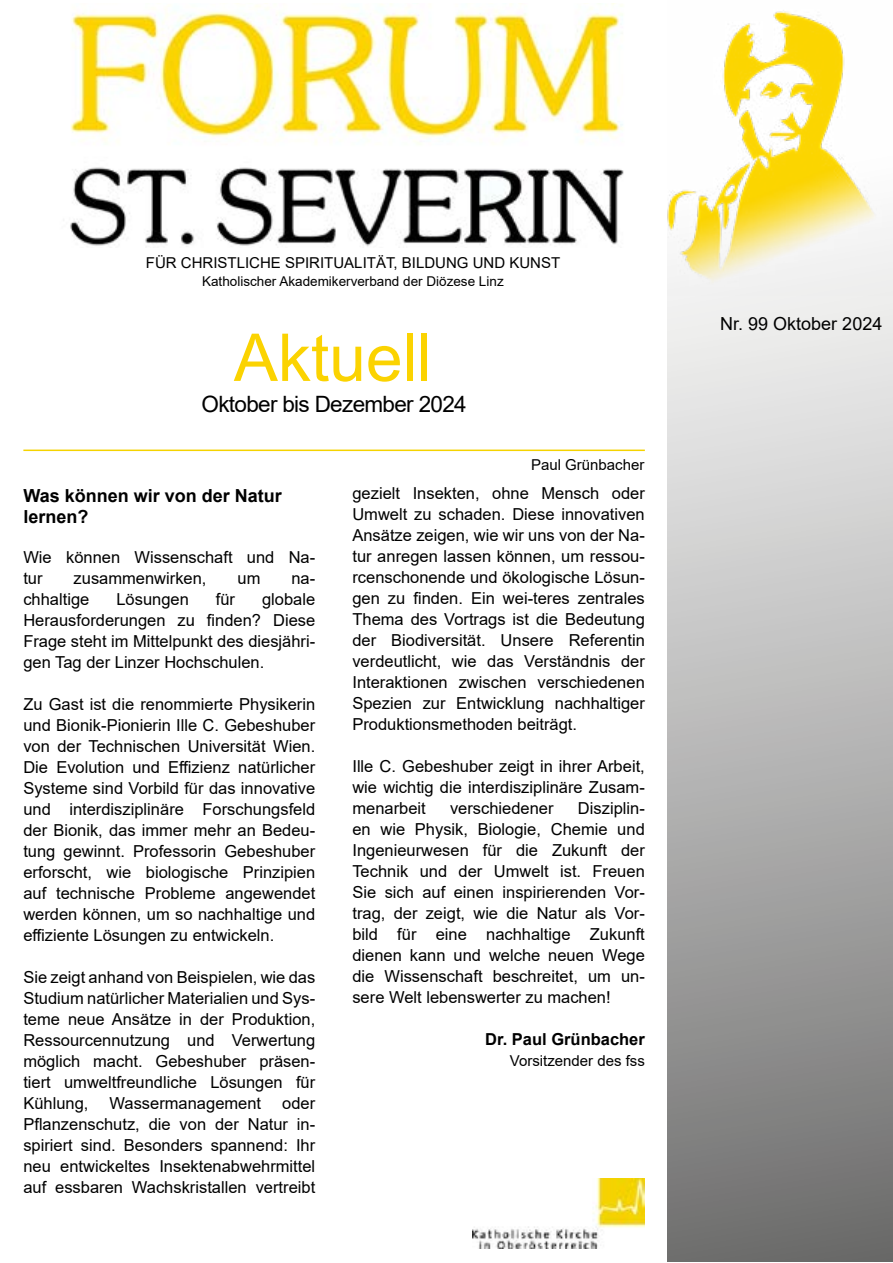
<style>
.page{position:relative;width:893px;height:1263px;background:#fff}
.page>*{position:absolute;margin:0;border:0;box-sizing:border-box;transform-origin:0 0}
.t1{font:66px "Arial";color:#fbd301}
.t2{font:22.5px "Arial";letter-spacing:-.03em;color:#000}
.t3{font:700 18px/21px "Arial";color:#000}
.t4{font:18px "Arial";color:#000}
.t5{font:16.5px/21px "Arial";color:#000;text-align:justify}
.t6{font:700 16.5px "Arial";color:#000}
.t7{font:15px "Arial";color:#000}
.t8{font:13.5px "Arial";color:#000}
</style>
<div class="page">
<img style="left:70px;top:3px;width:598px;height:244px">
<hr style="left:23px;top:450px;width:622px;height:1px;background:#f5d300">
<svg style="left:668px;top:296px;width:225px;height:966px;background:#b0b0b0"></svg>
<img style="left:668px;top:11px;width:225px;height:285px">
<img style="left:473px;top:1178px;width:172px;height:70px">
<p class="t7" style="left:146px;top:253px;width:416px">FÜR CHRISTLICHE SPIRITUALITÄT, BILDUNG UND KUNST</p>
<p class="t8" style="left:202px;top:272px;width:303px">Katholischer Akademikerverband der Diözese Linz</p>
<h1 class="t1" style="left:234px;top:312px;width:200px">Aktuell</h1>
<h2 class="t2" style="left:202px;top:389px;width:267px">Oktober bis Dezember 2024</h2>
<p class="t7" style="left:531px;top:454px;width:115px">Paul Grünbacher</p>
<p class="t3" style="left:23px;top:485px;width:260px">Was können wir von der Natur lernen?</p>
<p class="t5" style="left:23px;top:547px;width:293px">Wie können Wissenschaft und Na&shy;tur</p>
<p class="t5" style="left:74px;top:568px;width:134px">zusammenwirken,</p>
<p class="t5" style="left:238px;top:568px;width:24px">um</p>
<p class="t5" style="left:291px;top:568px;width:25px">na-</p>
<p class="t5" style="left:23px;top:589px;width:68px">chhaltige</p>
<p class="t5" style="left:116px;top:589px;width:74px">Lösungen</p>
<p class="t5" style="left:216px;top:589px;width:21px">für</p>
<p class="t5" style="left:23px;top:589px;width:293px;text-indent:239px">globale Herausforderungen zu finden? Diese Frage steht im Mittelpunkt des diesjähri&shy;gen Tag der Linzer Hochschulen.</p>
<p class="t5" style="left:23px;top:694px;width:293px">Zu Gast ist die renommierte Physikerin und Bionik-Pionierin Ille C. Gebeshuber von der Technischen Universität Wien.<br>Die Evolution und Effizienz natürlicher Systeme sind Vorbild für das innovative und interdisziplinäre Forschungsfeld der Bionik, das immer mehr an Bedeu&shy;tung gewinnt. Professorin Gebeshuber erforscht, wie biologische Prinzipien auf technische Probleme angewendet werden können, um so nachhaltige und effiziente Lösungen zu entwickeln.</p>
<p class="t5" style="left:23px;top:967px;width:293px">Sie zeigt anhand von Beispielen, wie das Studium natürlicher Materialien und Sys&shy;teme neue Ansätze in der Produktion, Ressourcennutzung und Verwertung möglich macht. Gebeshuber präsen&shy;tiert umweltfreundliche Lösungen für Kühlung,</p>
<p class="t5" style="left:23px;top:1093px;width:293px;text-indent:259px">oder Pflanzenschutz, die von der Natur in&shy;spiriert sind. Besonders spannend: Ihr neu entwickeltes Insektenabwehrmittel auf essbaren Wachskristallen vertreibt</p>
<p class="t5" style="left:110px;top:1093px;width:153px">Wassermanagement</p>
<p class="t5" style="left:352px;top:483px;width:294px">gezielt Insekten, ohne Mensch oder Umwelt zu schaden. Diese innovativen Ansätze zeigen, wie wir uns von der Na&shy;tur anregen lassen können, um ressou&shy;rcenschonende und ökologische Lösun&shy;gen zu finden. Ein wei-teres zentrales Thema des Vortrags ist die Bedeutung der Biodiversität. Unsere Referentin verdeutlicht, wie das Verständnis der Interaktionen zwischen verschiedenen Spezien zur Entwicklung nachhaltiger Produktionsmethoden beiträgt.</p>
<p class="t5" style="left:352px;top:756px;width:294px">Ille C. Gebeshuber zeigt in ihrer Arbeit, wie wichtig die interdisziplinäre Zusam&shy;menarbeit</p>
<p class="t5" style="left:352px;top:798px;width:294px;text-indent:226px">Disziplin&shy;en wie Physik, Biologie, Chemie und Ingenieurwesen für die Zukunft der Technik und der Umwelt ist. Freuen Sie sich auf einen inspirierenden Vor&shy;trag, der zeigt, wie die Natur als Vor&shy;bild für eine nachhaltige Zukunft dienen kann und welche neuen Wege die Wissenschaft beschreitet, um un&shy;sere Welt lebenswerter zu machen!</p>
<p class="t6" style="left:485px;top:1028px;width:161px">Dr. Paul Grünbacher</p>
<p class="t7" style="left:510px;top:1050px;width:136px">Vorsitzender des fss</p>
<p class="t5" style="left:450px;top:798px;width:105px">verschiedener</p>
<p class="t4" style="left:720px;top:311px;width:164px">Nr. 99 Oktober 2024</p>
</div>
